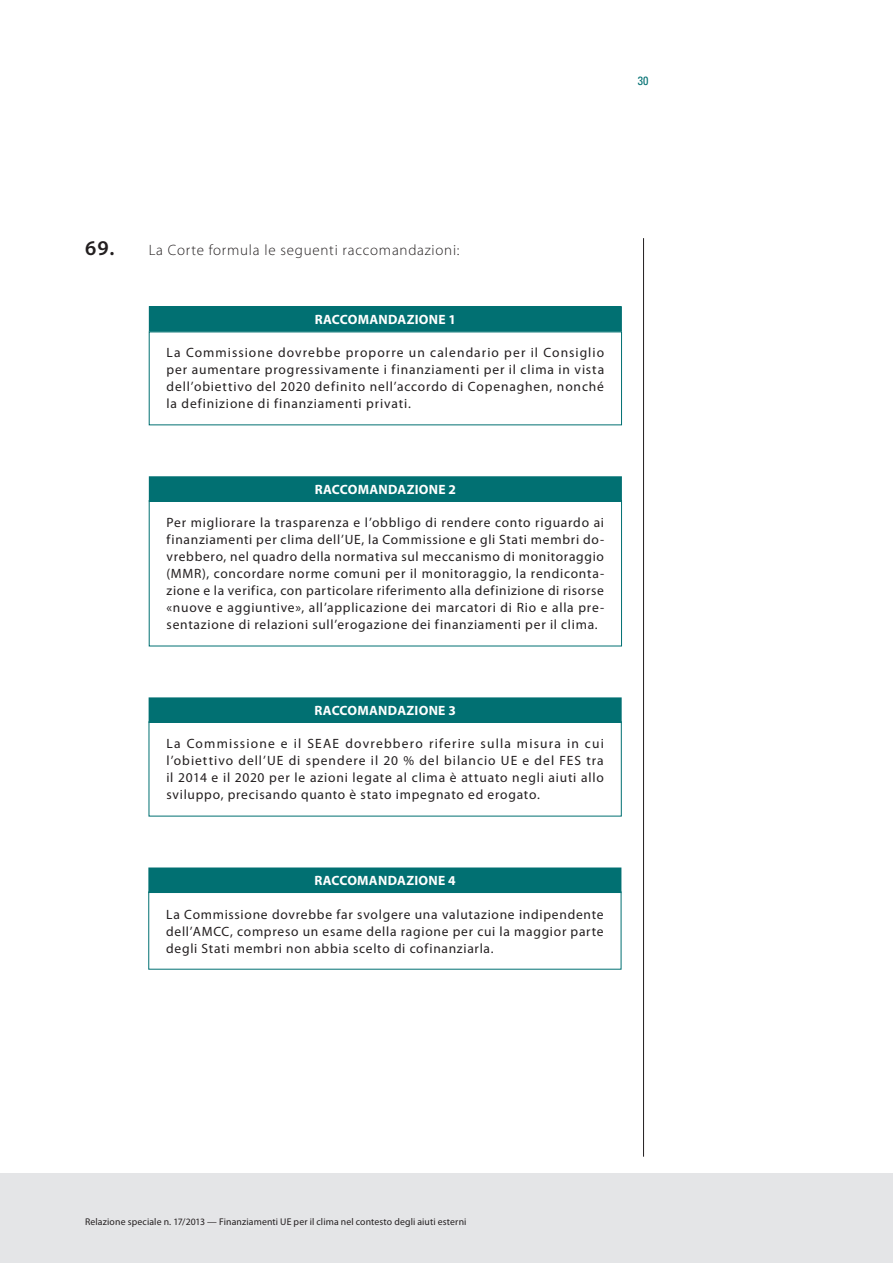
<style>
.page{position:relative;width:893px;height:1263px;background:#fff}
.page>*{position:absolute;margin:0;border:0;box-sizing:border-box;transform-origin:0 0}
.E_05_-_CHAP__1__TEXT{font:300 15px "Myriad Pro";letter-spacing:.05em;color:#231f20}
.H_02_-_RECO_TEXTE{font:13.5px/17px "Myriad Pro";letter-spacing:.055em;color:#231f20;text-align:justify}
.H_01_-_RECO_NUMERO_R{font:700 13.5px "Myriad Pro";letter-spacing:.02em;color:#fff}
.t1{font:condensed 12px "Univers LT Std";color:#017072}
.t2{font:9.75px "Myriad Pro";letter-spacing:.015em;color:#231f20}
.s1{font-weight:600;font-size:21px}
</style>
<div class="page">
<div style="left:0;top:1174px;width:893px;height:89px;background:#e4e5e7"></div>
<div style="left:150px;top:307px;width:471px;height:24px;background:#017072"></div>
<div style="left:149px;top:306px;width:473px;height:26px;border:2px solid #017072"></div>
<div style="left:149px;top:698px;width:472px;height:24px;background:#017072"></div>
<div style="left:149px;top:697px;width:473px;height:26px;border:2px solid #017072"></div>
<div style="left:149px;top:868px;width:472px;height:24px;background:#017072"></div>
<div style="left:148px;top:867px;width:473px;height:26px;border:2px solid #017072"></div>
<div style="left:150px;top:477px;width:471px;height:24px;background:#017072"></div>
<div style="left:149px;top:476px;width:473px;height:26px;border:2px solid #017072"></div>
<hr style="left:643px;top:238px;width:1px;height:919px;background:#231f20">
<p class="t1" style="left:638px;top:73px;width:12px">30</p>
<p class="E_05_-_CHAP__1__TEXT" style="left:85px;top:241px;width:376px"><span class="s1">69.</span> La Corte formula le seguenti raccomandazioni:</p>
<p class="H_01_-_RECO_NUMERO_R" style="left:315px;top:312px;width:143px">RACCOMANDAZIONE 1</p>
<p class="H_02_-_RECO_TEXTE" style="left:167px;top:344px;width:439px">La Commissione dovrebbe proporre un calendario per il Consiglio per aumentare progressivamente i finanziamenti per il clima in vista dell’obiettivo del 2020 definito nell’accordo di Copenaghen, nonché la definizione di finanziamenti privati.</p>
<p class="H_01_-_RECO_NUMERO_R" style="left:315px;top:482px;width:143px">RACCOMANDAZIONE 2</p>
<p class="H_02_-_RECO_TEXTE" style="left:167px;top:515px;width:439px">Per migliorare la trasparenza e l’obbligo di rendere conto riguardo ai finanziamenti per clima dell’UE, la Commissione e gli Stati membri do&shy;vrebbero, nel quadro della normativa sul meccanismo di monitoraggio (MMR), concordare norme comuni per il monitoraggio, la rendiconta&shy;zione e la verifica, con particolare riferimento alla definizione di risorse «nuove e aggiuntive», all’applicazione dei marcatori di Rio e alla pre&shy;sentazione di relazioni sull’erogazione dei finanziamenti per il clima.</p>
<p class="H_01_-_RECO_NUMERO_R" style="left:315px;top:703px;width:143px">RACCOMANDAZIONE 3</p>
<p class="H_02_-_RECO_TEXTE" style="left:166px;top:736px;width:439px">La Commissione e il SEAE dovrebbero riferire sulla misura in cui l’obiettivo dell’UE di spendere il 20 % del bilancio UE e del FES tra il 2014 e il 2020 per le azioni legate al clima è attuato negli aiuti allo sviluppo, precisando quanto è stato impegnato ed erogato.</p>
<p class="H_01_-_RECO_NUMERO_R" style="left:314px;top:873px;width:143px">RACCOMANDAZIONE 4</p>
<p class="H_02_-_RECO_TEXTE" style="left:166px;top:906px;width:439px">La Commissione dovrebbe far svolgere una valutazione indipendente dell’AMCC, compreso un esame della ragione per cui la maggior parte degli Stati membri non abbia scelto di cofinanziarla.</p>
<p class="t2" style="left:85px;top:1216px;width:383px">Relazione speciale n. 17/2013 — Finanziamenti UE per il clima nel contesto degli aiuti esterni</p>
</div>
